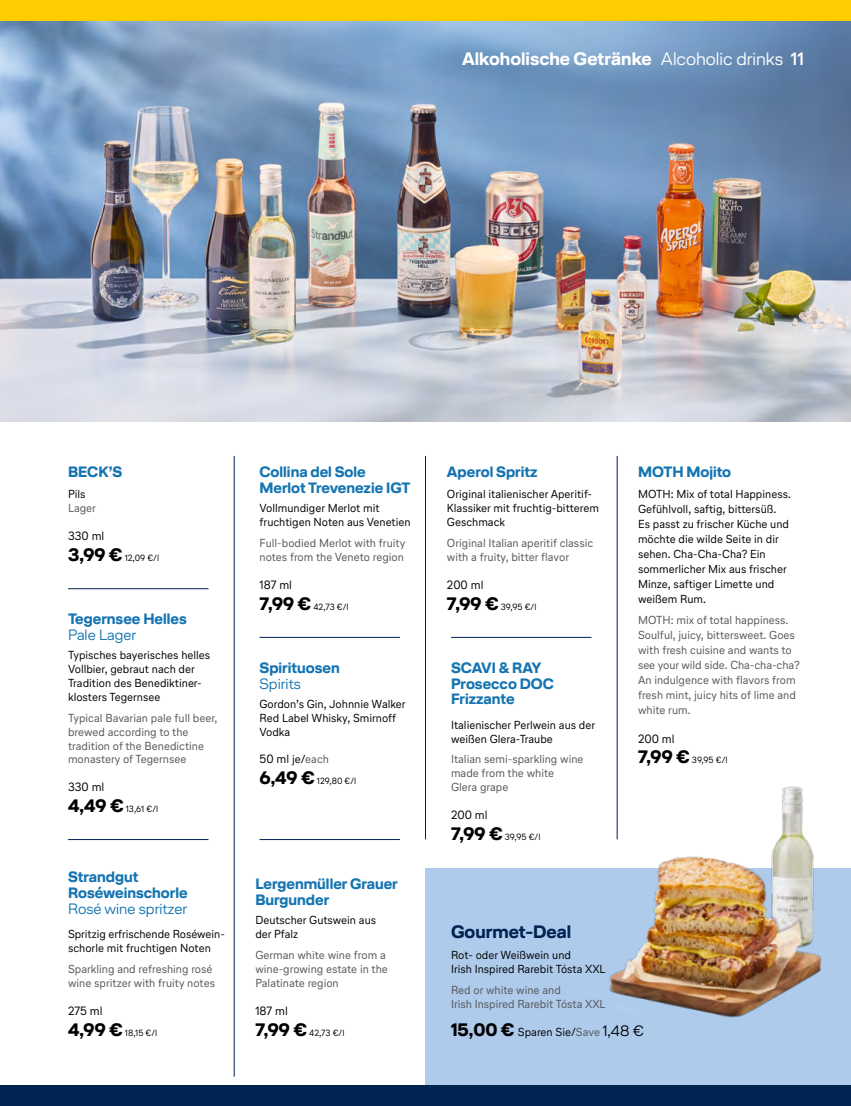
<style>
.page{position:relative;width:851px;height:1106px;background:#fff}
.page>*{position:absolute;margin:0;border:0;box-sizing:border-box;transform-origin:0 0}
.t1{font:700 18px "Lufthansa Head";color:#fff}
.t2{font:700 18px "Lufthansa Head";color:#002352}
.t3{font:700 15px/15.8px "Lufthansa Head";color:#1474b1}
.t4{font:300 15px "Lufthansa Head";color:#1474b1}
.t5{font:12px "Lufthansa Text";color:#000}
.t6{font:11.7px/14px "Lufthansa Text";color:#000}
.t7{font:11.7px/14px "Lufthansa Text";color:#565656}
.t8{font:9px "Lufthansa Text";color:#000}
.s1{font-weight:300}
.s2{font-family:"Lufthansa Text"}
.s3{font-family:"Lufthansa Head";font-weight:700;font-size:18px}
.s4{font-size:11.7px}
.s5{font-size:11.7px;color:#565656}
.s6{color:#565656}
.s7{font-family:"Lufthansa Head";font-weight:300;font-size:15px}
</style>
<div class="page">
<img style="left:0;top:21px;width:850px;height:400px">
<div style="left:425px;top:868px;width:425px;height:237px;background:#afcbec"></div>
<div style="left:0;top:0;width:850px;height:21px;background:#ffcd00"></div>
<div style="left:0;top:1085px;width:850px;height:21px;background:#002352"></div>
<hr style="left:234px;top:456px;width:1px;height:620px;background:#002352">
<hr style="left:425px;top:456px;width:1px;height:383px;background:#002352">
<hr style="left:616px;top:456px;width:1px;height:383px;background:#002352">
<hr style="left:259px;top:839px;width:141px;height:1px;background:#002352">
<hr style="left:68px;top:588px;width:140px;height:1px;background:#002352">
<hr style="left:259px;top:637px;width:141px;height:1px;background:#002352">
<hr style="left:451px;top:637px;width:140px;height:1px;background:#002352">
<hr style="left:68px;top:839px;width:140px;height:1px;background:#002352">
<img style="left:609px;top:769px;width:213px;height:249px">
<h1 class="t1" style="left:462px;top:46px;width:343px">Alkoholische Getränke <span class="s1">Alcoholic drinks</span> <span class="s2">11</span></h1>
<p class="t3" style="left:68px;top:464px;width:56px">BECK’S</p>
<p class="t6" style="left:68px;top:487px;width:19px">Pils</p>
<p class="t7" style="left:68px;top:501px;width:29px">Lager</p>
<p class="t5" style="left:68px;top:528px;width:38px">330 ml</p>
<p class="t8" style="left:68px;top:552px;width:93px"><span class="s3">3,99 €</span> 12,09 €/l</p>
<p class="t3" style="left:68px;top:610px;width:120px">Tegernsee Helles</p>
<p class="t4" style="left:68px;top:624px;width:70px">Pale Lager</p>
<p class="t6" style="left:68px;top:647px;width:144px">Typisches bayerisches helles<br>Vollbier, gebraut nach der<br>Tradition des Benediktiner&shy;klosters Tegernsee</p>
<p class="t7" style="left:68px;top:710px;width:151px">Typical Bavarian pale full beer, brewed according to the tradition of the Benedictine monastery of Tegernsee</p>
<p class="t5" style="left:68px;top:779px;width:38px">330 ml</p>
<p class="t8" style="left:68px;top:803px;width:92px"><span class="s3">4,49 €</span> 13,61 €/l</p>
<p class="t3" style="left:68px;top:868px;width:121px">Strandgut<br>Roséweinschorle</p>
<p class="t4" style="left:68px;top:898px;width:121px">Rosé wine spritzer</p>
<p class="t6" style="left:68px;top:926px;width:158px">Spritzig erfrischende Roséwein&shy;schorle mit fruchtigen Noten</p>
<p class="t7" style="left:68px;top:961px;width:148px">Sparkling and refreshing rosé wine spritzer with fruity notes</p>
<p class="t5" style="left:68px;top:1002px;width:36px">275 ml</p>
<p class="t8" style="left:68px;top:1026px;width:91px"><span class="s3">4,99 €</span> 18,15 €/l</p>
<p class="t3" style="left:259px;top:464px;width:152px">Collina del Sole<br>Merlot Trevenezie IGT</p>
<p class="t6" style="left:259px;top:501px;width:153px">Vollmundiger Merlot mit fruchtigen Noten aus Venetien</p>
<p class="t7" style="left:259px;top:536px;width:147px">Full-bodied Merlot with fruity notes from the Veneto region</p>
<p class="t5" style="left:259px;top:576px;width:34px">187 ml</p>
<p class="t8" style="left:259px;top:600px;width:91px"><span class="s3">7,99 €</span> 42,73 €/l</p>
<p class="t3" style="left:259px;top:659px;width:82px">Spirituosen</p>
<p class="t4" style="left:259px;top:673px;width:43px">Spirits</p>
<p class="t6" style="left:259px;top:696px;width:148px">Gordon’s Gin, Johnnie Walker<br>Red Label Whisky, Smirnoff<br>Vodka</p>
<p class="t5" style="left:259px;top:751px;width:71px">50 ml <span class="s4">je/</span><span class="s5">each</span></p>
<p class="t8" style="left:259px;top:775px;width:98px"><span class="s3">6,49 €</span> 129,80 €/l</p>
<p class="t3" style="left:255px;top:875px;width:144px">Lergenmüller Grauer<br>Burgunder</p>
<p class="t6" style="left:255px;top:912px;width:122px">Deutscher Gutswein aus der Pfalz</p>
<p class="t7" style="left:255px;top:947px;width:134px">German white wine from a wine-growing estate in the<br>Palatinate region</p>
<p class="t5" style="left:255px;top:1002px;width:34px">187 ml</p>
<p class="t8" style="left:255px;top:1026px;width:91px"><span class="s3">7,99 €</span> 42,73 €/l</p>
<p class="t3" style="left:447px;top:464px;width:92px">Aperol Spritz</p>
<p class="t6" style="left:447px;top:487px;width:154px">Original italienischer Aperitif-<br>Klassiker mit fruchtig-bitterem<br>Geschmack</p>
<p class="t7" style="left:447px;top:536px;width:148px">Original Italian aperitif classic with a fruity, bitter flavor</p>
<p class="t5" style="left:447px;top:576px;width:38px">200 ml</p>
<p class="t8" style="left:447px;top:600px;width:91px"><span class="s3">7,99 €</span> 39,95 €/l</p>
<p class="t3" style="left:451px;top:659px;width:104px">SCAVI &amp; RAY<br>Prosecco DOC<br>Frizzante</p>
<p class="t6" style="left:451px;top:717px;width:146px">Italienischer Perlwein aus der weißen Glera-Traube</p>
<p class="t7" style="left:451px;top:752px;width:134px">Italian semi-sparkling wine made from the white<br>Glera grape</p>
<p class="t5" style="left:451px;top:807px;width:38px">200 ml</p>
<p class="t8" style="left:451px;top:831px;width:91px"><span class="s3">7,99 €</span> 39,95 €/l</p>
<p class="t3" style="left:638px;top:464px;width:95px">MOTH Mojito</p>
<p class="t6" style="left:638px;top:486px;width:154px;line-height:15px">MOTH: Mix of total Happiness.<br>Gefühlvoll, saftig, bittersüß.<br>Es passt zu frischer Küche und möchte die wilde Seite in dir sehen. Cha-Cha-Cha? Ein sommerlicher Mix aus frischer<br>Minze, saftiger Limette und weißem Rum.</p>
<p class="t7" style="left:638px;top:612px;width:163px;line-height:15px">MOTH: mix of total happiness.<br>Soulful, juicy, bittersweet. Goes with fresh cuisine and wants to see your wild side. Cha-cha-cha?<br>An indulgence with flavors from fresh mint, juicy hits of lime and white rum.</p>
<p class="t5" style="left:638px;top:730px;width:38px">200 ml</p>
<p class="t8" style="left:638px;top:754px;width:91px"><span class="s3">7,99 €</span> 39,95 €/l</p>
<h1 class="t2" style="left:451px;top:918px;width:122px">Gourmet-Deal</h1>
<p class="t6" style="left:451px;top:947px;width:156px">Rot- oder Weißwein und<br>Irish Inspired Rarebit Tósta XXL</p>
<p class="t7" style="left:451px;top:982px;width:156px">Red or white wine and<br>Irish Inspired Rarebit Tósta XXL</p>
<p class="t6" style="left:451px;top:1024px;width:194px"><span class="s3">15,00 €</span> Sparen Sie/<span class="s6">Save</span> <span class="s7">1,48 €</span></p>
</div>
